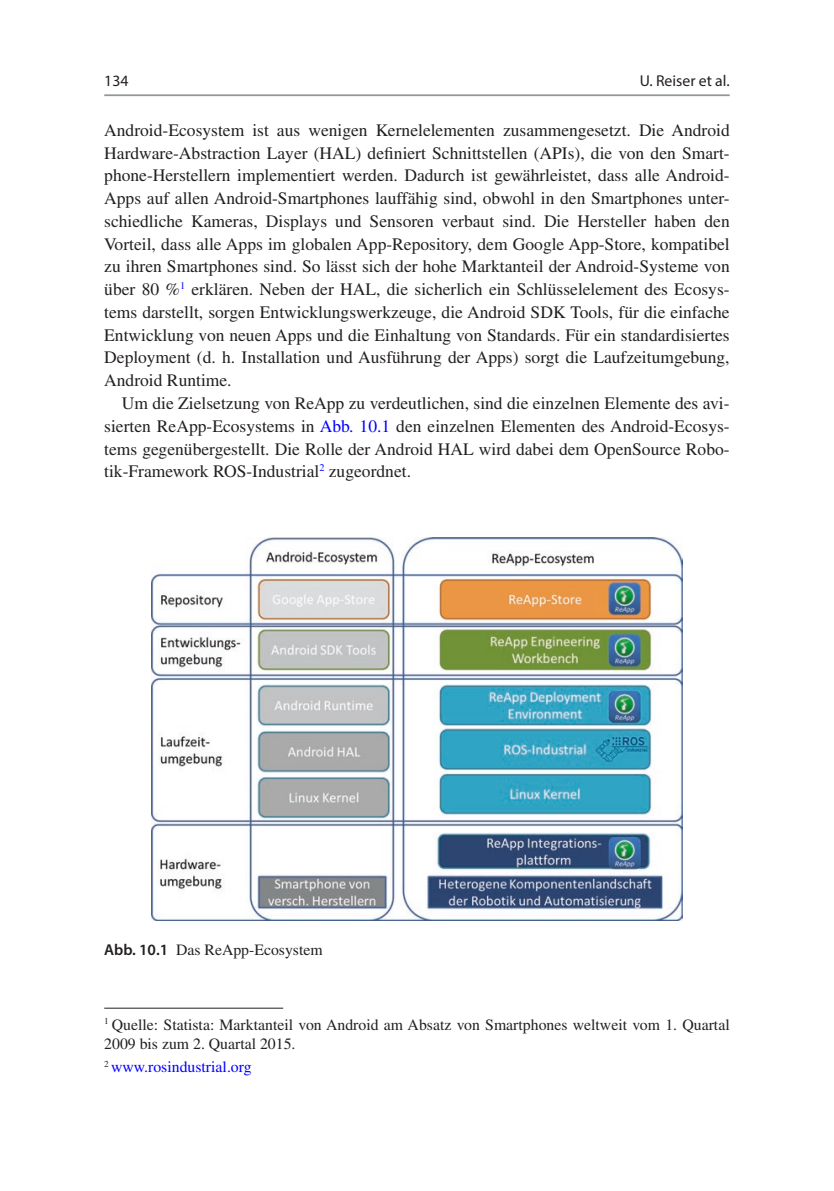
<style>
.page{position:relative;width:834px;height:1191px;background:#fff}
.page>*{position:absolute;margin:0;border:0;box-sizing:border-box;transform-origin:0 0}
.t1{font:17.5px/22.8px "Times LT Std";color:#231f20;text-align:justify}
.t2{font:15.75px/19.2px "Times LT Std";color:#231f20}
.t3{font:15.75px "Times LT Std";color:#00f}
.t4{font:15.75px "Myriad Pro";color:#231f20}
.s1{color:#00f}
.s2{font-family:"Myriad Pro";font-weight:600}
</style>
<div class="page">
<hr style="left:104px;top:94px;width:625px;height:2px;background:#939598">
<img style="left:151px;top:537px;width:531px;height:383px">
<hr style="left:104px;top:1007px;width:179px;height:1px;background:#231f20">
<p class="t4" style="left:104px;top:71px;width:26px">134</p>
<p class="t4" style="left:639px;top:71px;width:91px">U. Reiser et al.</p>
<p class="t1" style="left:104px;top:119px;width:627px">Android-Ecosystem ist aus wenigen Kernelelementen zusammengesetzt. Die Android Hardware-Abstraction Layer (HAL) definiert Schnittstellen (APIs), die von den Smart&shy;phone-Herstellern implementiert werden. Dadurch ist gewährleistet, dass alle Android-Apps auf allen Android-Smartphones lauffähig sind, obwohl in den Smartphones unter&shy;schiedliche Kameras, Displays und Sensoren verbaut sind. Die Hersteller haben den Vorteil, dass alle Apps im globalen App-Repository, dem Google App-Store, kompatibel zu ihren Smartphones sind. So lässt sich der hohe Marktanteil der Android-Systeme von über 80 %<sup>1</sup> erklären. Neben der HAL, die sicherlich ein Schlüsselelement des Ecosys&shy;tems darstellt, sorgen Entwicklungswerkzeuge, die Android SDK Tools, für die einfache Entwicklung von neuen Apps und die Einhaltung von Standards. Für ein standardisiertes Deployment (d. h. Installation und Ausführung der Apps) sorgt die Laufzeitumgebung, Android Runtime.</p>
<p class="t1" style="left:104px;top:392px;width:627px;text-indent:18px">Um die Zielsetzung von ReApp zu verdeutlichen, sind die einzelnen Elemente des avi&shy;sierten ReApp-Ecosystems in <span class="s1">Abb. 10.1</span> den einzelnen Elementen des Android-Ecosys&shy;tems gegenübergestellt. Die Rolle der Android HAL wird dabei dem OpenSource Robo&shy;tik-Framework ROS-Industrial<sup>2</sup> zugeordnet.</p>
<p class="t2" style="left:104px;top:940px;width:220px"><span class="s2">Abb. 10.1</span> Das ReApp-Ecosystem</p>
<p class="t2" style="left:104px;top:1014px;width:627px"><sup>1</sup> Quelle: Statista: Marktanteil von Android am Absatz von Smartphones weltweit vom 1. Quartal<br>2009 bis zum 2. Quartal 2015.</p>
<p class="t3" style="left:104px;top:1057px;width:149px"><sup>2</sup> www.rosindustrial.org</p>
</div>
